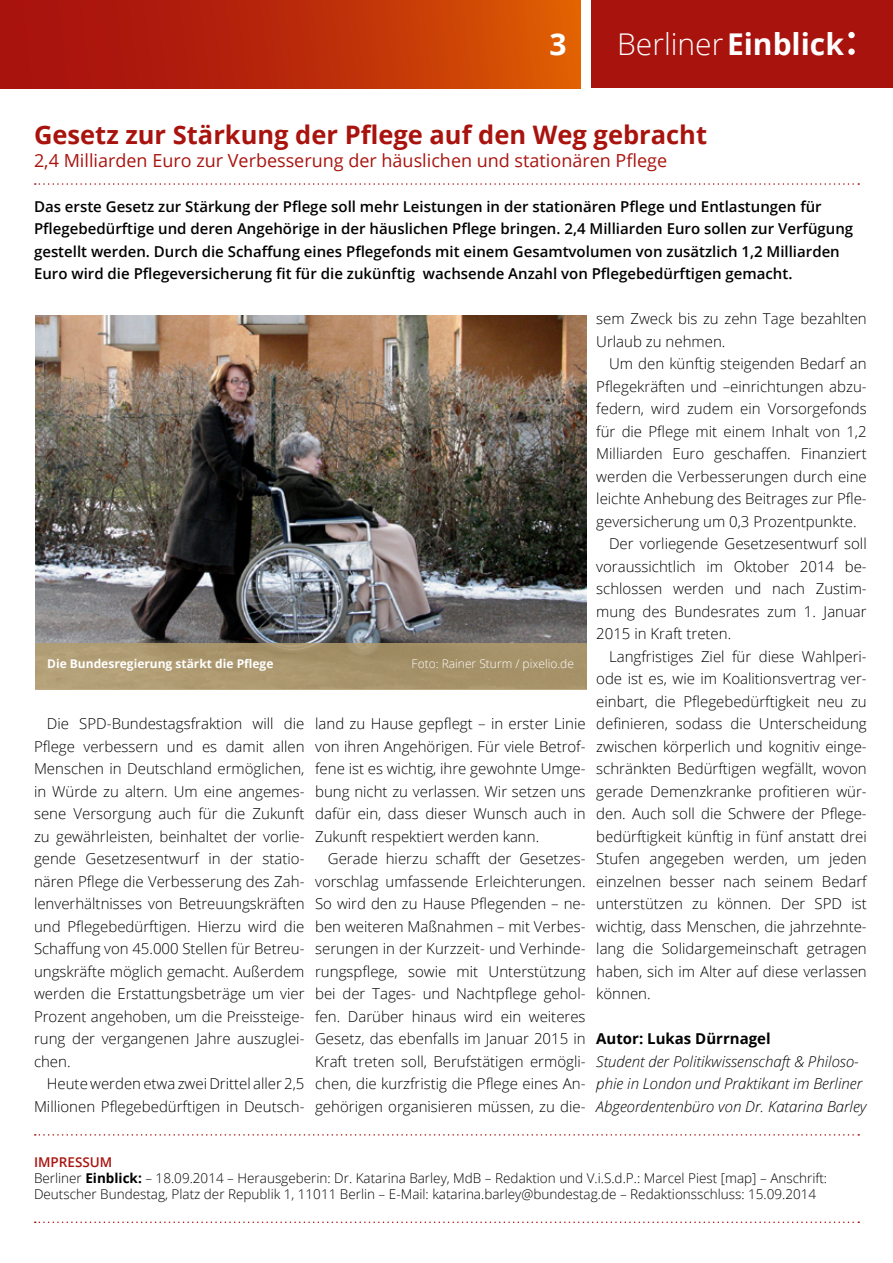
<style>
.page{position:relative;width:893px;height:1263px;background:#fff}
.page>*{position:absolute;margin:0;border:0;box-sizing:border-box;transform-origin:0 0}
.t1{font:300 30px "Open Sans";color:#fff}
.t2{font:700 30px "Open Sans";color:#fff}
.t3{font:700 25.5px "Open Sans";color:#a9130e}
.t4{font:18px "Open Sans";color:#a9130e}
.t5{font:300 15px/22.5px "Open Sans";color:#000;text-align:justify}
.t6{font:600 15px/22.5px "Open Sans";color:#000}
.t7{font:italic 300 15px/22.5px "Open Sans";color:#000}
.t8{font:700 15px "Open Sans";color:#000}
.t9{font:300 13.5px/16.2px "Open Sans";color:#000}
.t10{font:700 12px "Open Sans";color:#fff}
.t11{font:300 12px "Open Sans";color:#fff}
.s1{font-weight:700}
.s2{font-weight:600;color:#a9130e}
</style>
<div class="page">
<div style="left:591px;top:0;width:302px;height:88px;background:#a9130e"></div>
<div style="left:0;top:0;width:580px;height:88px;background:linear-gradient(to right,#a00710,#da5703)"></div>
<div style="left:848px;top:32px;width:7px;height:6px;background:#fff;border-radius:50%"></div>
<div style="left:848px;top:49px;width:7px;height:6px;background:#fff;border-radius:50%"></div>
<svg style="left:35px;top:183px;width:824px;height:2px"></svg>
<svg style="left:35px;top:1221px;width:824px;height:2px"></svg>
<svg style="left:35px;top:1134px;width:824px;height:2px"></svg>
<img style="left:35px;top:315px;width:552px;height:374px">
<div style="left:36px;top:643px;width:551px;height:47px;background:linear-gradient(to right,#b29f76,#a28e66)"></div>
<h1 class="t2" style="left:550px;top:22px;width:19px">3</h1>
<h1 class="t1" style="left:617px;top:23px;width:228px">Berliner <span class="s1">Einblick</span></h1>
<h2 class="t3" style="left:34px;top:117px;width:675px">Gesetz zur Stärkung der Pflege auf den Weg gebracht</h2>
<p class="t4" style="left:34px;top:148px;width:635px">2,4 Milliarden Euro zur Verbesserung der häuslichen und stationären Pflege</p>
<p class="t6" style="left:34px;top:194px;width:821px">Das erste Gesetz zur Stärkung der Pflege soll mehr Leistungen in der stationären Pflege und Entlastungen für Pflegebedürftige und deren Angehörige in der häuslichen Pflege bringen. 2,4 Milliarden Euro sollen zur Verfügung gestellt werden. Durch die Schaffung eines Pflegefonds mit einem Gesamtvolumen von zusätzlich 1,2 Milliarden Euro wird die Pflegeversicherung fit für die zukünftig wachsende Anzahl von Pflegebedürftigen gemacht.</p>
<p class="t10" style="left:47px;top:655px;width:228px">Die Bundesregierung stärkt die Pflege</p>
<p class="t11" style="left:412px;top:655px;width:164px">Foto: Rainer Sturm / pixelio.de</p>
<p class="t5" style="left:34px;top:712px;width:272px;text-indent:13px">Die SPD-Bundestagsfraktion will die Pflege verbessern und es damit allen Menschen in Deutschland ermöglichen, in Würde zu altern. Um eine angemes&shy;sene Versorgung auch für die Zukunft zu gewährleisten, beinhaltet der vorlie&shy;gende Gesetzesentwurf in der statio&shy;nären Pflege die Verbesserung des Zah&shy;lenverhältnisses von Betreuungskräften und Pflegebedürftigen. Hierzu wird die Schaffung von 45.000 Stellen für Betreu&shy;ungskräfte möglich gemacht. Außerdem werden die Erstattungsbeträge um vier Prozent angehoben, um die Preissteige&shy;rung der vergangenen Jahre auszuglei&shy;chen.</p>
<p class="t5" style="left:34px;top:1072px;width:272px;text-align:right">Heute werden etwa zwei Drittel aller 2,5<br>Millionen Pflegebedürftigen in Deutsch-</p>
<p class="t5" style="left:315px;top:712px;width:272px">land zu Hause gepflegt – in erster Linie von ihren Angehörigen. Für viele Betrof&shy;fene ist es wichtig, ihre gewohnte Umge&shy;bung nicht zu verlassen. Wir setzen uns dafür ein, dass dieser Wunsch auch in Zukunft respektiert werden kann.</p>
<p class="t5" style="left:315px;top:847px;width:272px;text-indent:13px">Gerade hierzu schafft der Gesetzes&shy;vorschlag umfassende Erleichterungen.<br>So wird den zu Hause Pflegenden – ne&shy;ben weiteren Maßnahmen – mit Verbes&shy;serungen in der Kurzzeit- und Verhinde&shy;rungspflege, sowie mit Unterstützung bei der Tages- und Nachtpflege gehol&shy;fen. Darüber hinaus wird ein weiteres Gesetz, das ebenfalls im Januar 2015 in Kraft treten soll, Berufstätigen ermögli&shy;chen, die kurzfristig die Pflege eines An&shy;gehörigen organisieren müssen, zu die-</p>
<p class="t5" style="left:596px;top:307px;width:272px">sem Zweck bis zu zehn Tage bezahlten<br>Urlaub zu nehmen.</p>
<p class="t5" style="left:609px;top:352px;width:259px">Um den künftig steigenden Bedarf an</p>
<p class="t5" style="left:596px;top:374px;width:272px">Pflegekräften und –einrichtungen abzu-</p>
<p class="t5" style="left:596px;top:397px;width:272px">federn, wird zudem ein Vorsorgefonds</p>
<p class="t5" style="left:596px;top:419px;width:272px">für die Pflege mit einem Inhalt von 1,2</p>
<p class="t5" style="left:596px;top:442px;width:272px">Milliarden Euro geschaffen. Finanziert</p>
<p class="t5" style="left:596px;top:464px;width:272px">werden die Verbesserungen durch eine</p>
<p class="t5" style="left:596px;top:487px;width:272px">leichte Anhebung des Beitrages zur Pfle-</p>
<p class="t5" style="left:596px;top:509px;width:262px">geversicherung um 0,3 Prozentpunkte.</p>
<p class="t5" style="left:609px;top:532px;width:259px">Der vorliegende Gesetzesentwurf soll</p>
<p class="t5" style="left:596px;top:554px;width:272px">voraussichtlich im Oktober 2014 be-</p>
<p class="t5" style="left:596px;top:577px;width:272px">schlossen werden und nach Zustim-</p>
<p class="t5" style="left:596px;top:599px;width:272px">mung des Bundesrates zum 1. Januar</p>
<p class="t5" style="left:596px;top:622px;width:136px">2015 in Kraft treten.</p>
<p class="t5" style="left:609px;top:644px;width:259px">Langfristiges Ziel für diese Wahlperi-</p>
<p class="t5" style="left:596px;top:667px;width:272px">ode ist es, wie im Koalitionsvertrag ver-</p>
<p class="t5" style="left:596px;top:689px;width:272px">einbart, die Pflegebedürftigkeit neu zu</p>
<p class="t5" style="left:596px;top:712px;width:272px">definieren, sodass die Unterscheidung</p>
<p class="t5" style="left:596px;top:734px;width:272px">zwischen körperlich und kognitiv einge-</p>
<p class="t5" style="left:596px;top:757px;width:272px">schränkten Bedürftigen wegfällt, wovon</p>
<p class="t5" style="left:596px;top:779px;width:272px">gerade Demenzkranke profitieren wür-</p>
<p class="t5" style="left:596px;top:802px;width:272px">den. Auch soll die Schwere der Pflege-</p>
<p class="t5" style="left:596px;top:824px;width:272px">bedürftigkeit künftig in fünf anstatt drei</p>
<p class="t5" style="left:596px;top:847px;width:272px">Stufen angegeben werden, um jeden</p>
<p class="t5" style="left:596px;top:869px;width:272px">einzelnen besser nach seinem Bedarf</p>
<p class="t5" style="left:596px;top:892px;width:272px">unterstützen zu können. Der SPD ist</p>
<p class="t5" style="left:596px;top:914px;width:272px">wichtig, dass Menschen, die jahrzehnte-</p>
<p class="t5" style="left:596px;top:937px;width:272px">lang die Solidargemeinschaft getragen</p>
<p class="t5" style="left:596px;top:959px;width:272px">haben, sich im Alter auf diese verlassen</p>
<p class="t5" style="left:596px;top:982px;width:56px">können.</p>
<p class="t8" style="left:596px;top:1028px;width:176px">Autor: Lukas Dürrnagel</p>
<p class="t7" style="left:596px;top:1049px;width:272px">Student der Politikwissenschaft &amp; Philoso&shy;phie in London und Praktikant im Berliner<br>Abgeordentenbüro von Dr. Katarina Barley</p>
<p class="t9" style="left:34px;top:1154px;width:795px"><span class="s2">IMPRESSUM<br></span>Berliner <span class="s1">Einblick:</span> – 18.09.2014 – Herausgeberin: Dr. Katarina Barley, MdB – Redaktion und V.i.S.d.P.: Marcel Piest [map] – Anschrift:<br>Deutscher Bundestag, Platz der Republik 1, 11011 Berlin – E-Mail: katarina.barley@bundestag.de – Redaktionsschluss: 15.09.2014</p>
</div>
